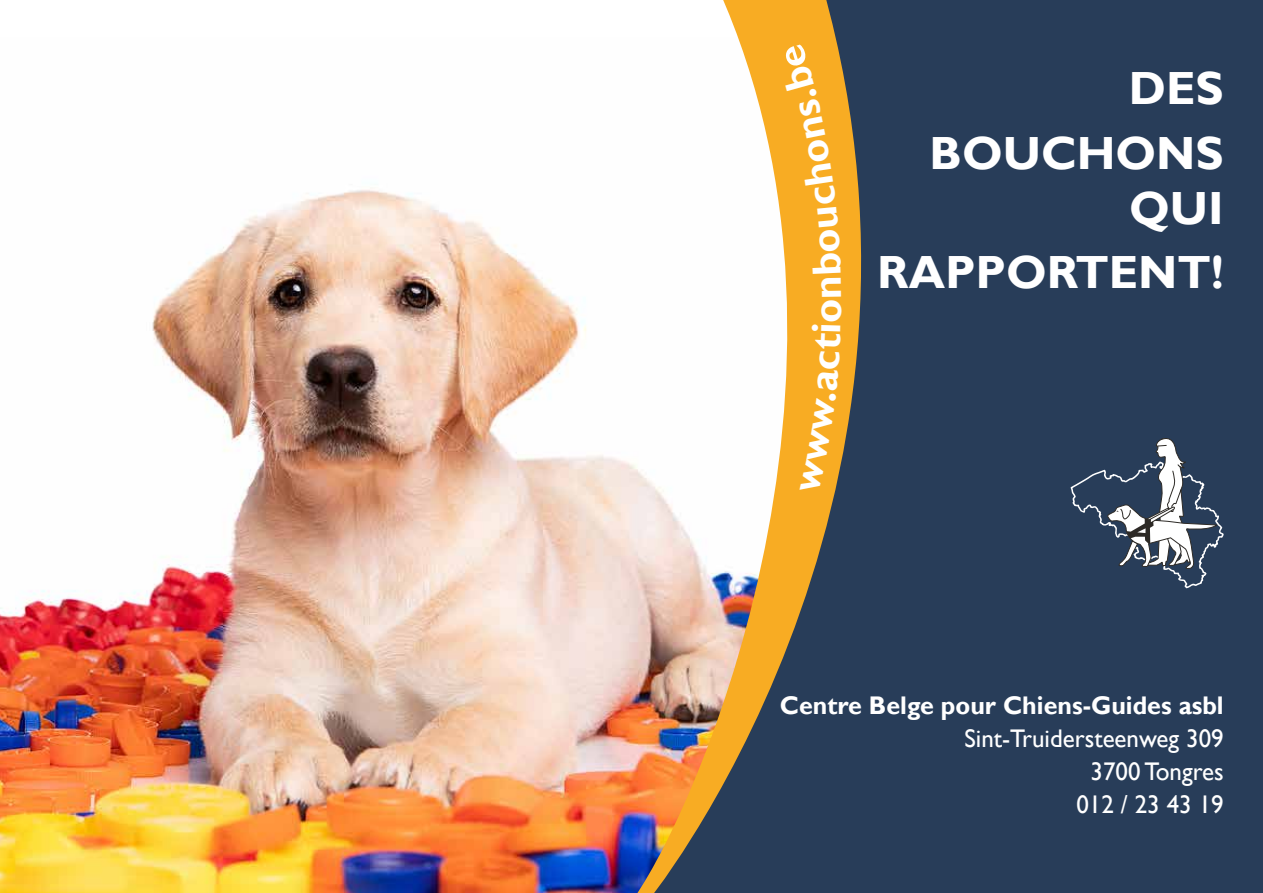
<style>
.page{position:relative;width:1263px;height:893px;background:#fff}
.page>*{position:absolute;margin:0;border:0;box-sizing:border-box;transform-origin:0 0}
.t1{font:700 46.5px/64.1px "Gill Sans";color:#fff;text-align:right}
.t2{font:25.5px/33px "Gill Sans";color:#fff;text-align:right}
.t3{font:700 25.5px "Gill Sans";color:#fff}
</style>
<div class="page">
<img style="left:0;top:189px;width:628px;height:704px">
<img style="left:628px;top:462px;width:16px;height:431px">
<svg style="left:644px;top:0;width:619px;height:893px;background:#58626f"></svg>
<svg style="left:1070px;top:433px;width:154px;height:155px;background:#4f5f75"></svg>
<div style="left:782px;top:43px;width:59px;height:451px;background:#f8ac23"></div>
<h1 class="t1" style="left:929px;top:58px;width:296px">DES<br>BOUCHONS</h1>
<h1 class="t1" style="left:877px;top:178px;width:348px">QUI<br>RAPPORTENT!</h1>
<p class="t3" style="left:780px;top:690px;width:445px">Centre Belge pour Chiens-Guides asbl</p>
<p class="t2" style="left:964px;top:722px;width:261px">Sint-Truidersteenweg 309<br>3700 Tongres<br>012 / 23 43 19</p>
</div>
